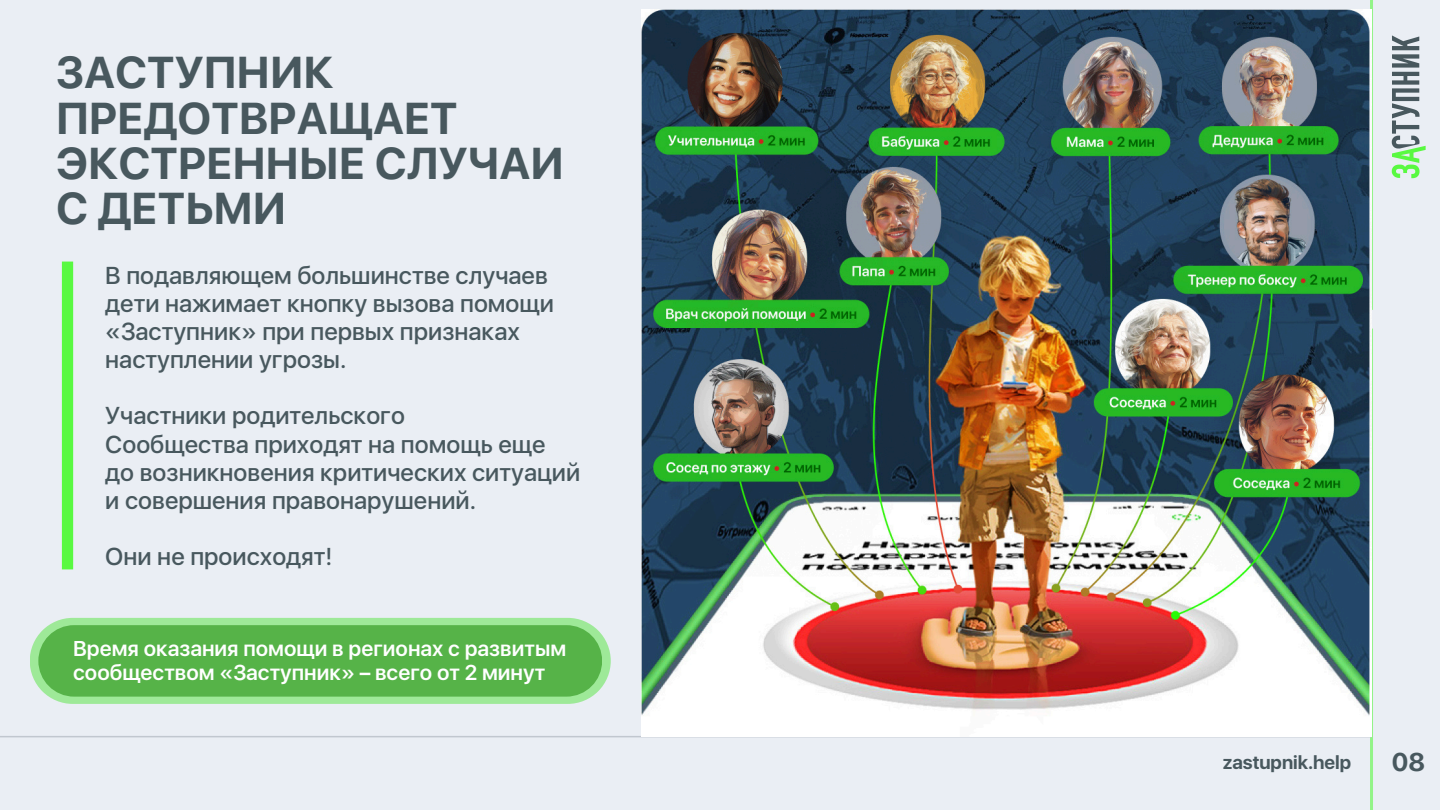
<style>
.page{position:relative;width:1440px;height:810px;background:#eaeef4}
.page>*{position:absolute;margin:0;border:0;box-sizing:border-box;transform-origin:0 0}
.t1{font:700 44.4px/45.3px "SFUI Display";color:#48585e}
.t2{font:700 25.5px "SFUI Display";color:#48585e}
.t3{font:500 24.3px/28.1px "SFUI Display";color:#48585e}
.t4{font:600 21.3px/24.4px "SFUI Display";color:#fff}
.t5{font:700 18.7px "SFUI Display";color:#48585e}
</style>
<div class="page">
<hr style="left:1370px;top:0;width:3px;height:810px;background:#59f941">
<svg style="left:1392px;top:35px;width:34px;height:143px"></svg>
<hr style="left:0;top:736px;width:1372px;height:1px;background:#c1c7cf">
<svg style="left:30px;top:618px;width:581px;height:86px;background:#a9e9a6"></svg>
<div style="left:38px;top:625px;width:564px;height:72px;background:#56b348;border-radius:36px"></div>
<div style="left:1107px;top:310px;width:333px;height:19px;background:#eaeef4"></div>
<div style="left:62px;top:262px;width:11px;height:307px;background:#59f941"></div>
<img style="left:642px;top:9px;width:730px;height:727px">
<p class="t1" style="left:56px;top:50px;width:509px">ЗАСТУПНИК<br>ПРЕДОТВРАЩАЕТ<br>ЭКСТРЕННЫЕ СЛУЧАИ<br>С ДЕТЬМИ</p>
<h1 class="t3" style="left:105px;top:261px;width:450px">В подавляющем большинстве случаев дети нажимает кнопку вызова помощи «Заступник» при первых признаках наступлении угрозы.</h1>
<p class="t3" style="left:105px;top:402px;width:476px">Участники родительского<br>Сообщества приходят на помощь еще до возникновения критических ситуаций и совершения правонарушений.</p>
<h2 class="t3" style="left:105px;top:542px;width:229px">Они не происходят!</h2>
<h2 class="t4" style="left:73px;top:636px;width:495px">Время оказания помощи в регионах с развитым сообществом «Заступник» – всего от 2 минут</h2>
<p class="t5" style="left:1223px;top:751px;width:130px">zastupnik.help</p>
<p class="t2" style="left:1392px;top:747px;width:35px">08</p>
</div>
